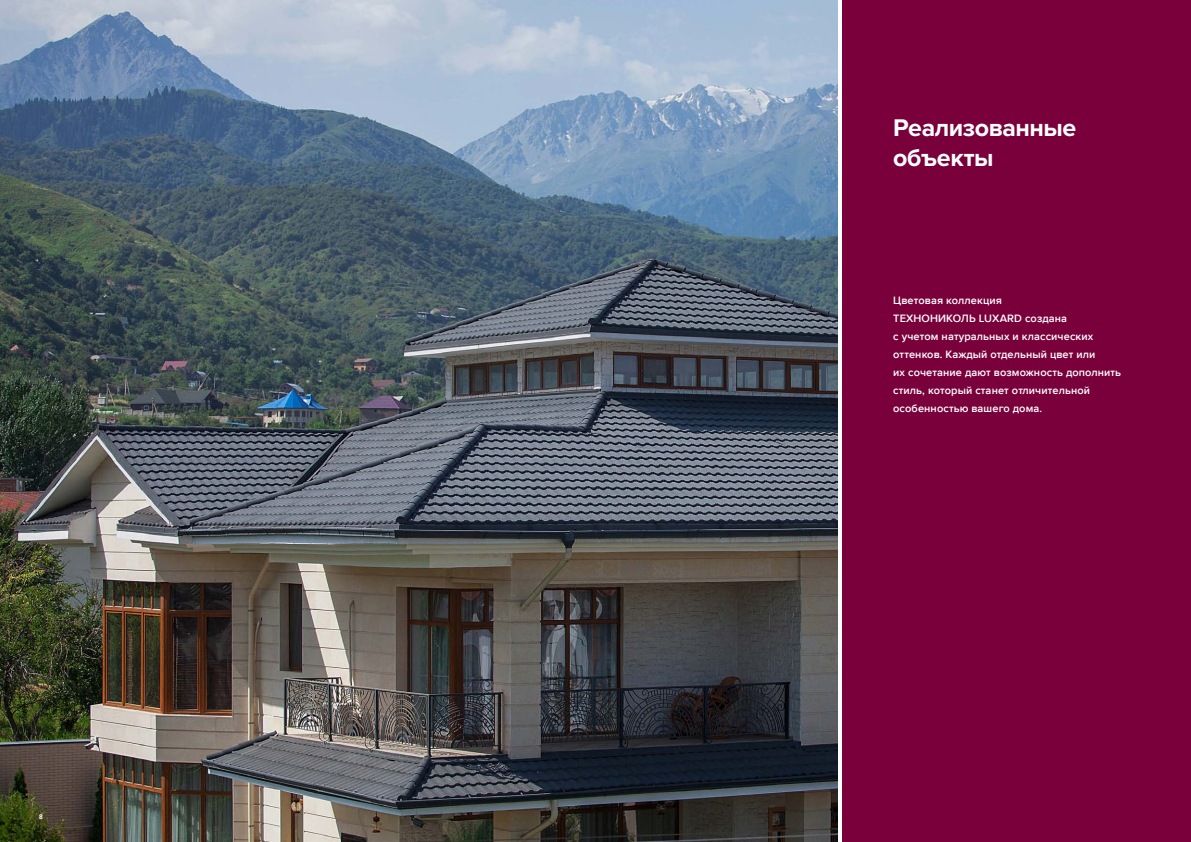
<style>
.page{position:relative;width:1191px;height:842px;background:#7a003c}
.page>*{position:absolute;margin:0;border:0;box-sizing:border-box;transform-origin:0 0}
.t1{font:700 25px/30px "Proxima Nova";letter-spacing:-.015em;color:#fff}
.t2{font:600 11px/18px "Proxima Nova";letter-spacing:.01em;color:#fff}
.t3{font:700 7px "Proxima Nova Cond";color:#fff}
</style>
<div class="page">
<img style="left:0;top:0;width:838px;height:842px">
<hr style="left:838px;top:0;width:3px;height:842px;background:#fff">
<p class="t3" style="left:39px;top:813px;width:5px">8</p>
<h1 class="t1" style="left:893px;top:114px;width:185px">Реализованные объекты</h1>
<p class="t2" style="left:893px;top:292px;width:229px">Цветовая коллекция<br>ТЕХНОНИКОЛЬ LUXARD создана<br>с учетом натуральных и классических оттенков. Каждый отдельный цвет или<br>их сочетание дают возможность дополнить стиль, который станет отличительной особенностью вашего дома.</p>
</div>
